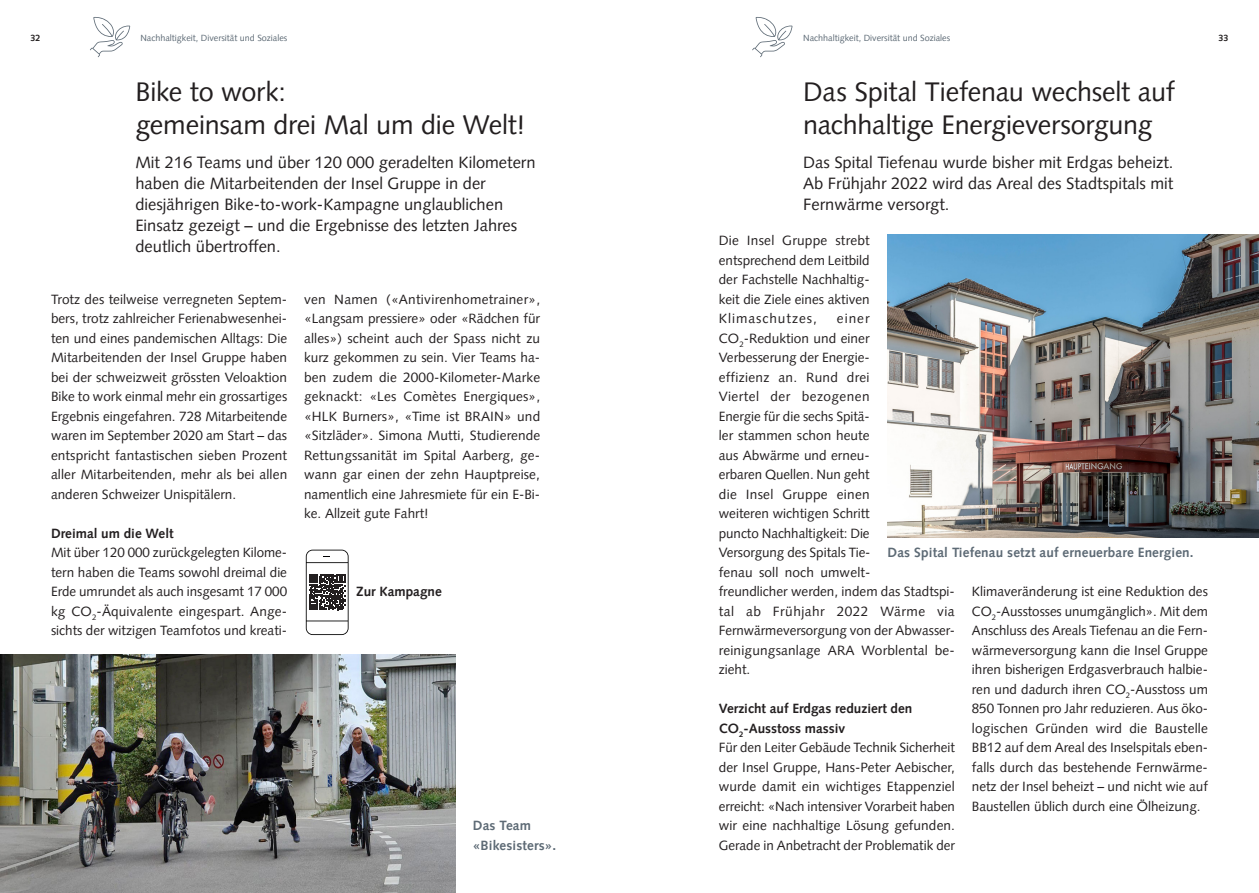
<style>
.page{position:relative;width:1259px;height:893px;background:#fff}
.page>*{position:absolute;margin:0;border:0;box-sizing:border-box;transform-origin:0 0}
.Titel_18pt{font:27px/33px "Syntax LT Pro";letter-spacing:-.01em;color:#231f20}
.Lead_12pt{font:16.5px/21px "Syntax LT Pro";color:#231f20;text-align:justify}
.Lauftext_Blocksatz_9{font:13.5px/19.5px "Syntax LT Pro";color:#231f20;text-align:justify}
.Lauftext_Blocksatz_9-2{font:700 13.5px "Syntax LT Pro";color:#231f20}
.Legende_Infos_8pt{font:700 13.5px "Syntax LT Pro";letter-spacing:.01em;color:#5d6a75}
.Lauftext_Flattersatz{font:9px "Syntax LT Pro";color:#5d6a75}
.t1{font:700 9px "Syntax LT Pro";color:#231f20}
</style>
<div class="page">
<img style="left:887px;top:234px;width:372px;height:304px">
<img style="left:0;top:655px;width:456px;height:238px">
<svg style="left:306px;top:550px;width:42px;height:85px"></svg>
<svg style="left:90px;top:17px;width:40px;height:40px"></svg>
<svg style="left:752px;top:17px;width:40px;height:40px"></svg>
<p class="Lauftext_Flattersatz" style="left:140px;top:33px;width:148px">Nachhaltigkeit, Diversität und Soziales</p>
<p class="Lauftext_Flattersatz" style="left:803px;top:33px;width:148px">Nachhaltigkeit, Diversität und Soziales</p>
<p class="t1" style="left:30px;top:33px;width:12px">32</p>
<p class="t1" style="left:1218px;top:33px;width:12px">33</p>
<p class="Titel_18pt" style="left:135px;top:75px;width:391px">Bike to work:<br>gemeinsam drei Mal um die Welt!</p>
<p class="Lead_12pt" style="left:135px;top:152px;width:402px;text-align:left">Mit 216 Teams und über 120 000 geradelten Kilometern haben die Mitarbeitenden der Insel Gruppe in der diesjährigen Bike-to-work-Kampagne unglaublichen Einsatz gezeigt – und die Ergebnisse des letzten Jahres deutlich übertroffen.</p>
<p class="Lauftext_Blocksatz_9" style="left:51px;top:289px;width:238px">Trotz des teilweise verregneten Septem&shy;bers, trotz zahlreicher Ferienabwesenhei&shy;ten und eines pandemischen Alltags: Die Mitarbeitenden der Insel Gruppe haben bei der schweizweit grössten Veloaktion Bike to work einmal mehr ein grossartiges Ergebnis eingefahren. 728 Mitarbeitende waren im September 2020 am Start – das entspricht fantastischen sieben Prozent aller Mitarbeitenden, mehr als bei allen anderen Schweizer Unispitälern.</p>
<p class="Lauftext_Blocksatz_9-2" style="left:51px;top:525px;width:124px">Dreimal um die Welt</p>
<p class="Lauftext_Blocksatz_9" style="left:51px;top:543px;width:238px">Mit über 120 000 zurückgelegten Kilome&shy;tern haben die Teams sowohl dreimal die Erde umrundet als auch insgesamt 17 000 kg CO<sub>2</sub>-Äquivalente eingespart. Ange&shy;sichts der witzigen Teamfotos und kreati-</p>
<p class="Lauftext_Blocksatz_9" style="left:304px;top:289px;width:238px">ven Namen («Antivirenhometrainer», «Langsam pressiere» oder «Rädchen für alles») scheint auch der Spass nicht zu kurz gekommen zu sein. Vier Teams ha&shy;ben zudem die 2000-Kilometer-Marke geknackt: «Les Comètes Energiques», «HLK Burners», «Time ist BRAIN» und «Sitzläder». Simona Mutti, Studierende Rettungssanität im Spital Aarberg, ge&shy;wann gar einen der zehn Hauptpreise, namentlich eine Jahresmiete für ein E-Bi&shy;ke. Allzeit gute Fahrt!</p>
<p class="Lauftext_Blocksatz_9-2" style="left:356px;top:583px;width:87px">Zur Kampagne</p>
<p class="Legende_Infos_8pt" style="left:473px;top:817px;width:60px">Das Team</p>
<p class="Legende_Infos_8pt" style="left:473px;top:837px;width:85px">«Bikesisters».</p>
<p class="Titel_18pt" style="left:803px;top:75px;width:373px">Das Spital Tiefenau wechselt auf nachhaltige Energieversorgung</p>
<p class="Lead_12pt" style="left:803px;top:152px;width:372px">Das Spital Tiefenau wurde bisher mit Erdgas beheizt.<br>Ab Frühjahr 2022 wird das Areal des Stadtspitals mit Fernwärme versorgt.</p>
<p class="Lauftext_Blocksatz_9" style="left:719px;top:231px;width:152px">Die Insel Gruppe strebt entsprechend dem Leitbild der Fachstelle Nachhaltig&shy;keit die Ziele eines aktiven Klimaschutzes,</p>
<p class="Lauftext_Blocksatz_9" style="left:719px;top:309px;width:237px;text-align:left;text-indent:118px">einer<br>CO<sub>2</sub>-Reduktion und einer<br>Verbesserung der Energie-<br>effizienz an. Rund drei<br>Viertel der bezogenen<br>Energie für die sechs Spitä-<br>ler stammen schon heute<br>aus Abwärme und erneu-<br>erbaren Quellen. Nun geht<br>die Insel Gruppe einen<br>weiteren wichtigen Schritt<br>puncto Nachhaltigkeit: Die<br>Versorgung des Spitals Tie-<br>fenau soll noch umwelt-<br>freundlicher werden, indem das Stadtspi&shy;tal ab Frühjahr 2022 Wärme via<br>Fernwärmeversorgung von der Abwasser&shy;reinigungsanlage ARA Worblental be&shy;zieht.</p>
<p class="Lauftext_Blocksatz_9-2" style="left:719px;top:700px;width:195px">Verzicht auf Erdgas reduziert den</p>
<p class="Lauftext_Blocksatz_9-2" style="left:719px;top:720px;width:128px">CO<sub>2</sub>-Ausstoss massiv</p>
<p class="Lauftext_Blocksatz_9" style="left:719px;top:738px;width:238px">Für den Leiter Gebäude Technik Sicherheit der Insel Gruppe, Hans-Peter Aebischer, wurde damit ein wichtiges Etappenziel erreicht: «Nach intensiver Vorarbeit haben wir eine nachhaltige Lösung gefunden.<br>Gerade in Anbetracht der Problematik der</p>
<p class="Legende_Infos_8pt" style="left:887px;top:544px;width:308px">Das Spital Tiefenau setzt auf erneuerbare Energien.</p>
<p class="Lauftext_Blocksatz_9" style="left:972px;top:582px;width:238px">Klimaveränderung ist eine Reduktion des CO<sub>2</sub>-Ausstosses unumgänglich». Mit dem Anschluss des Areals Tiefenau an die Fern&shy;wärmeversorgung kann die Insel Gruppe ihren bisherigen Erdgasverbrauch halbie&shy;ren und dadurch ihren CO<sub>2</sub>-Ausstoss um 850 Tonnen pro Jahr reduzieren. Aus öko&shy;logischen Gründen wird die Baustelle BB12 auf dem Areal des Inselspitals eben&shy;falls durch das bestehende Fernwärme&shy;netz der Insel beheizt – und nicht wie auf Baustellen üblich durch eine Ölheizung.</p>
</div>
